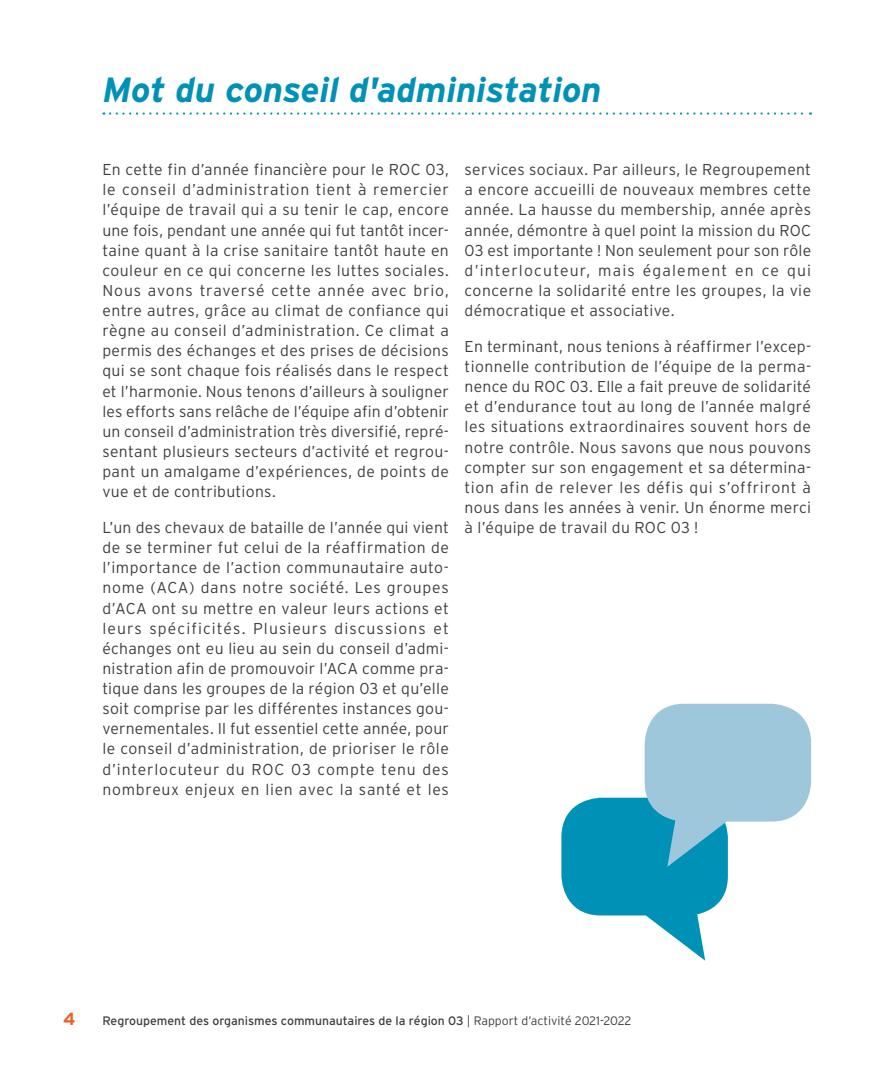
<style>
.page{position:relative;width:882px;height:1071px;background:#fff}
.page>*{position:absolute;margin:0;border:0;box-sizing:border-box;transform-origin:0 0}
.Titre_chapitre{font:italic 700 35px "Interstate";letter-spacing:-.005em;color:#0091b6}
.t1{font:700 17.5px "Interstate";color:#f25b21}
.Txt_courant{font:300 15.75px/20.1px "Interstate";letter-spacing:.025em;color:#3e3e3f;text-align:justify}
.t2{font:12.25px "Interstate";color:#3e3e3f}
.s1{font-weight:300}
</style>
<div class="page">
<svg style="left:561px;top:704px;width:250px;height:257px"></svg>
<svg style="left:110px;top:112px;width:701px;height:3px"></svg>
<p class="Titre_chapitre" style="left:102px;top:71px;width:501px">Mot du conseil d'administation</p>
<p class="Txt_courant" style="left:102px;top:159px;width:348px">En cette fin d’année financière pour le ROC 03, le conseil d’administration tient à remercier l’équipe de travail qui a su tenir le cap, encore une fois, pendant une année qui fut tantôt incer&shy;taine quant à la crise sanitaire tantôt haute en couleur en ce qui concerne les luttes sociales.<br>Nous avons traversé cette année avec brio, entre autres, grâce au climat de confiance qui règne au conseil d’administration. Ce climat a permis des échanges et des prises de décisions qui se sont chaque fois réalisés dans le respect et l’harmonie. Nous tenons d’ailleurs à souligner les efforts sans relâche de l’équipe afin d’obtenir un conseil d’administration très diversifié, repré&shy;sentant plusieurs secteurs d’activité et regrou&shy;pant un amalgame d’expériences, de points de vue et de contributions.</p>
<p class="Txt_courant" style="left:102px;top:517px;width:348px">L’un des chevaux de bataille de l’année qui vient de se terminer fut celui de la réaffirmation de l’importance de l’action communautaire auto&shy;nome (ACA) dans notre société. Les groupes d’ACA ont su mettre en valeur leurs actions et leurs spécificités. Plusieurs discussions et échanges ont eu lieu au sein du conseil d’admi&shy;nistration afin de promouvoir l’ACA comme pra&shy;tique dans les groupes de la région 03 et qu’elle soit comprise par les différentes instances gou&shy;vernementales. Il fut essentiel cette année, pour le conseil d’administration, de prioriser le rôle d’interlocuteur du ROC 03 compte tenu des nombreux enjeux en lien avec la santé et les</p>
<p class="Txt_courant" style="left:465px;top:159px;width:348px">services sociaux. Par ailleurs, le Regroupement a encore accueilli de nouveaux membres cette année. La hausse du membership, année après année, démontre à quel point la mission du ROC 03 est importante ! Non seulement pour son rôle d’interlocuteur, mais également en ce qui concerne la solidarité entre les groupes, la vie démocratique et associative.</p>
<p class="Txt_courant" style="left:465px;top:336px;width:348px">En terminant, nous tenions à réaffirmer l’excep&shy;tionnelle contribution de l’équipe de la perma&shy;nence du ROC 03. Elle a fait preuve de solidarité et d’endurance tout au long de l’année malgré les situations extraordinaires souvent hors de notre contrôle. Nous savons que nous pouvons compter sur son engagement et sa détermina&shy;tion afin de relever les défis qui s’offriront à nous dans les années à venir. Un énorme merci à l’équipe de travail du ROC 03 !</p>
<p class="t1" style="left:63px;top:1009px;width:14px">4</p>
<p class="t2" style="left:102px;top:1014px;width:531px">Regroupement des organismes communautaires de la région 03 <span class="s1">| Rapport d’activité 2021-2022</span></p>
</div>
